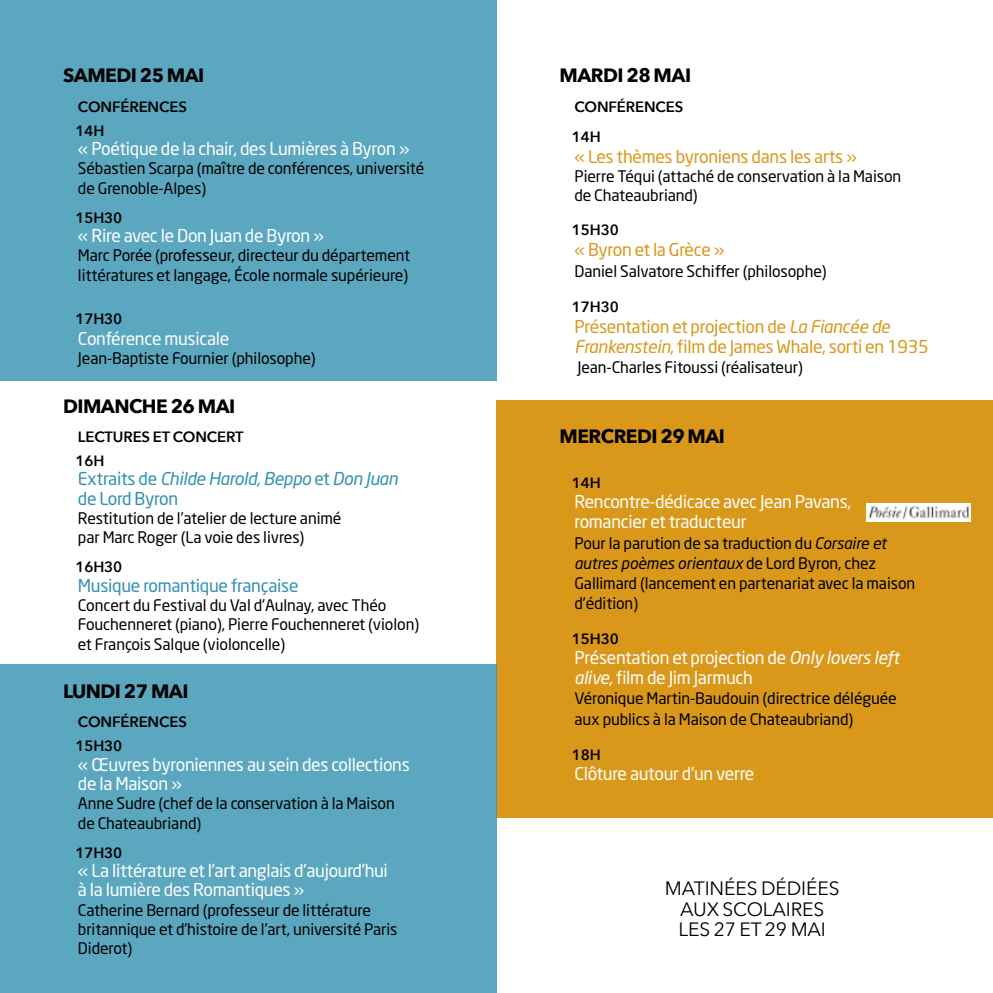
<style>
.page{position:relative;width:993px;height:993px;background:#fff}
.page>*{position:absolute;margin:0;border:0;box-sizing:border-box;transform-origin:0 0}
.t1{font:700 19.25px "Avenir Next";letter-spacing:-.03em;color:#000}
.t2{font:19.25px/20.1px "Avenir Next";letter-spacing:-.01em;color:#000;text-align:center}
.t3{font:17.5px/19.2px "Neo Sans";letter-spacing:-.015em;color:#fff}
.t4{font:17.5px/20.1px "Neo Sans";letter-spacing:-.015em;color:#da981b}
.t5{font:italic 17.5px/19.2px "Neo Sans";letter-spacing:-.02em;color:#3391b0}
.t6{font:17.5px "Neo Sans";letter-spacing:-.015em;color:#3391b0}
.t7{font:15.75px/19.2px "Neo Sans";letter-spacing:-.005em;color:#000}
.t8{font:600 14.88px/24.2px "Avenir Next";letter-spacing:-.01em;color:#000}
.s1{font-style:normal}
.s2{font-style:italic}
</style>
<div class="page">
<div style="left:496px;top:401px;width:496px;height:416px;background:#da981b"></div>
<div style="left:0;top:0;width:496px;height:381px;background:#5ba7bf"></div>
<div style="left:0;top:663px;width:496px;height:329px;background:#5ba7bf"></div>
<img style="left:866px;top:503px;width:104px;height:18px">
<p class="t1" style="left:63px;top:59px;width:143px">SAMEDI 25 MAI</p>
<p class="t8" style="left:75px;top:94px;width:113px">CONFÉRENCES<br>14H</p>
<p class="t3" style="left:78px;top:139px;width:333px">« Poétique de la chair, des Lumières à Byron »</p>
<p class="t7" style="left:78px;top:158px;width:348px">Sébastien Scarpa (maître de conférences, université de Grenoble-Alpes)</p>
<p class="t8" style="left:75px;top:205px;width:48px">15H30</p>
<p class="t3" style="left:78px;top:225px;width:247px">« Rire avec le Don Juan de Byron »</p>
<p class="t7" style="left:78px;top:245px;width:333px">Marc Porée (professeur, directeur du département littératures et langage, École normale supérieure)</p>
<p class="t8" style="left:75px;top:306px;width:48px">17H30</p>
<p class="t3" style="left:78px;top:328px;width:153px">Conférence musicale</p>
<p class="t7" style="left:78px;top:348px;width:239px">Jean-Baptiste Fournier (philosophe)</p>
<p class="t1" style="left:63px;top:389px;width:174px">DIMANCHE 26 MAI</p>
<p class="t8" style="left:75px;top:424px;width:170px">LECTURES ET CONCERT<br>16H</p>
<p class="t5" style="left:78px;top:469px;width:321px"><span class="s1">Extraits de</span> Childe Harold, Beppo <span class="s1">et</span> Don Juan <span class="s1">de Lord Byron</span></p>
<p class="t7" style="left:78px;top:508px;width:265px">Restitution de l’atelier de lecture animé par Marc Roger (La voie des livres)</p>
<p class="t8" style="left:75px;top:554px;width:48px">16H30</p>
<p class="t6" style="left:78px;top:574px;width:222px">Musique romantique française</p>
<p class="t7" style="left:78px;top:595px;width:342px">Concert du Festival du Val d'Aulnay, avec Théo<br>Fouchenneret (piano), Pierre Fouchenneret (violon) et François Salque (violoncelle)</p>
<p class="t1" style="left:63px;top:674px;width:127px">LUNDI 27 MAI</p>
<p class="t8" style="left:75px;top:709px;width:113px">CONFÉRENCES<br>15H30</p>
<p class="t3" style="left:78px;top:754px;width:333px">« Œuvres byroniennes au sein des collections de la Maison »</p>
<p class="t7" style="left:78px;top:793px;width:318px">Anne Sudre (chef de la conservation à la Maison de Chateaubriand)</p>
<p class="t8" style="left:75px;top:839px;width:48px">17H30</p>
<p class="t3" style="left:78px;top:860px;width:311px">« La littérature et l’art anglais d’aujourd’hui à la lumière des Romantiques »</p>
<p class="t7" style="left:78px;top:899px;width:321px">Catherine Bernard (professeur de littérature britannique et d’histoire de l’art, université Paris<br>Diderot)</p>
<p class="t1" style="left:559px;top:59px;width:133px">MARDI 28 MAI</p>
<p class="t8" style="left:571px;top:92px;width:113px;line-height:29.2px">CONFÉRENCES<br>14H</p>
<p class="t4" style="left:574px;top:146px;width:284px">« Les thèmes byroniens dans les arts »</p>
<p class="t7" style="left:574px;top:166px;width:328px">Pierre Téqui (attaché de conservation à la Maison de Chateaubriand)</p>
<p class="t8" style="left:571px;top:217px;width:48px">15H30</p>
<p class="t4" style="left:574px;top:239px;width:152px">« Byron et la Grèce »</p>
<p class="t7" style="left:574px;top:261px;width:253px">Daniel Salvatore Schiffer (philosophe)</p>
<p class="t8" style="left:571px;top:294px;width:48px">17H30</p>
<p class="t4" style="left:574px;top:315px;width:355px">Présentation et projection de <span class="s2">La Fiancée de<br>Frankenstein</span>, film de James Whale, sorti en 1935</p>
<p class="t7" style="left:577px;top:357px;width:227px">Jean-Charles Fitoussi (réalisateur)</p>
<p class="t1" style="left:559px;top:419px;width:167px">MERCREDI 29 MAI</p>
<p class="t8" style="left:571px;top:470px;width:30px">14H</p>
<p class="t3" style="left:574px;top:491px;width:278px;line-height:20.1px">Rencontre-dédicace avec Jean Pavans, romancier et traducteur</p>
<p class="t7" style="left:574px;top:532px;width:342px;line-height:20.1px">Pour la parution de sa traduction du <span class="s2">Corsaire et autres poèmes orientaux</span> de Lord Byron, chez Gallimard (lancement en partenariat avec la maison d'édition)</p>
<p class="t8" style="left:571px;top:626px;width:48px">15H30</p>
<p class="t3" style="left:574px;top:647px;width:326px;line-height:20.1px">Présentation et projection de <span class="s2">Only lovers left alive,</span> film de Jim Jarmuch</p>
<p class="t7" style="left:574px;top:688px;width:324px;line-height:20.1px">Véronique Martin-Baudouin (directrice déléguée aux publics à la Maison de Chateaubriand)</p>
<p class="t8" style="left:571px;top:741px;width:30px">18H</p>
<p class="t3" style="left:574px;top:763px;width:181px">Clôture autour d’un verre</p>
<p class="t2" style="left:664px;top:877px;width:176px">MATINÉES DÉDIÉES<br>AUX SCOLAIRES<br>LES 27 ET 29 MAI</p>
</div>
